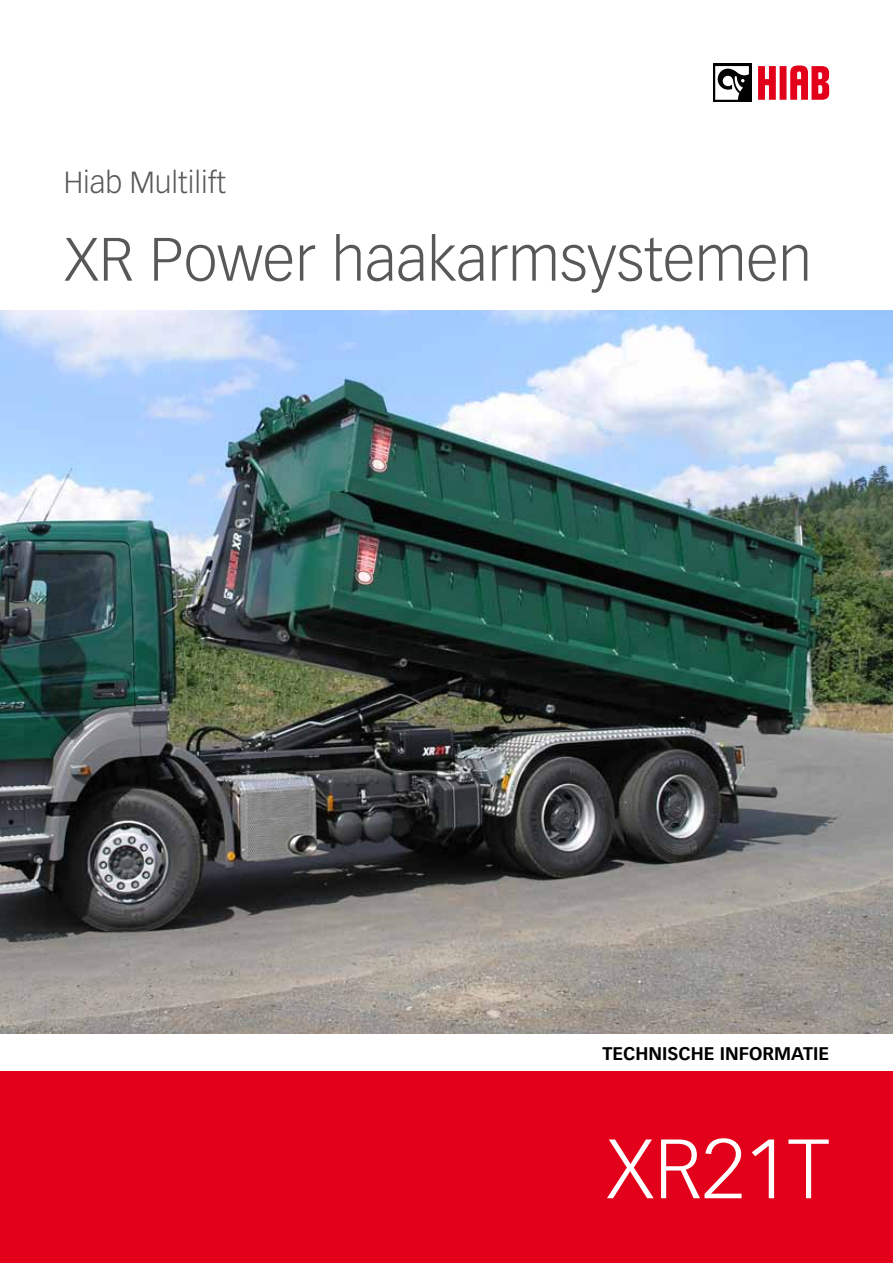
<style>
.page{position:relative;width:893px;height:1263px;background:#fff}
.page>*{position:absolute;margin:0;border:0;box-sizing:border-box;transform-origin:0 0}
.t1{font:300 82.5px "Vectora LH";color:#fff}
.t2{font:300 60px "Vectora LH";color:#58585a}
.t3{font:300 30px "Vectora LH";color:#58585a}
.t4{font:700 18px "Vectora LH";color:#000}
</style>
<div class="page">
<div style="left:0;top:1071px;width:893px;height:192px;background:#e2001a"></div>
<svg style="left:758px;top:65px;width:71px;height:35px"></svg>
<div style="left:713px;top:64px;width:38px;height:38px;background:#000"></div>
<svg style="left:715px;top:66px;width:34px;height:34px"></svg>
<img style="left:0;top:310px;width:893px;height:723px">
<p class="t3" style="left:64px;top:165px;width:164px">Hiab Multilift</p>
<p class="t2" style="left:64px;top:225px;width:750px">XR Power haakarmsystemen</p>
<p class="t4" style="left:602px;top:1042px;width:228px">TECHNISCHE INFORMATIE</p>
<h1 class="t1" style="left:606px;top:1121px;width:225px">XR21T</h1>
</div>
